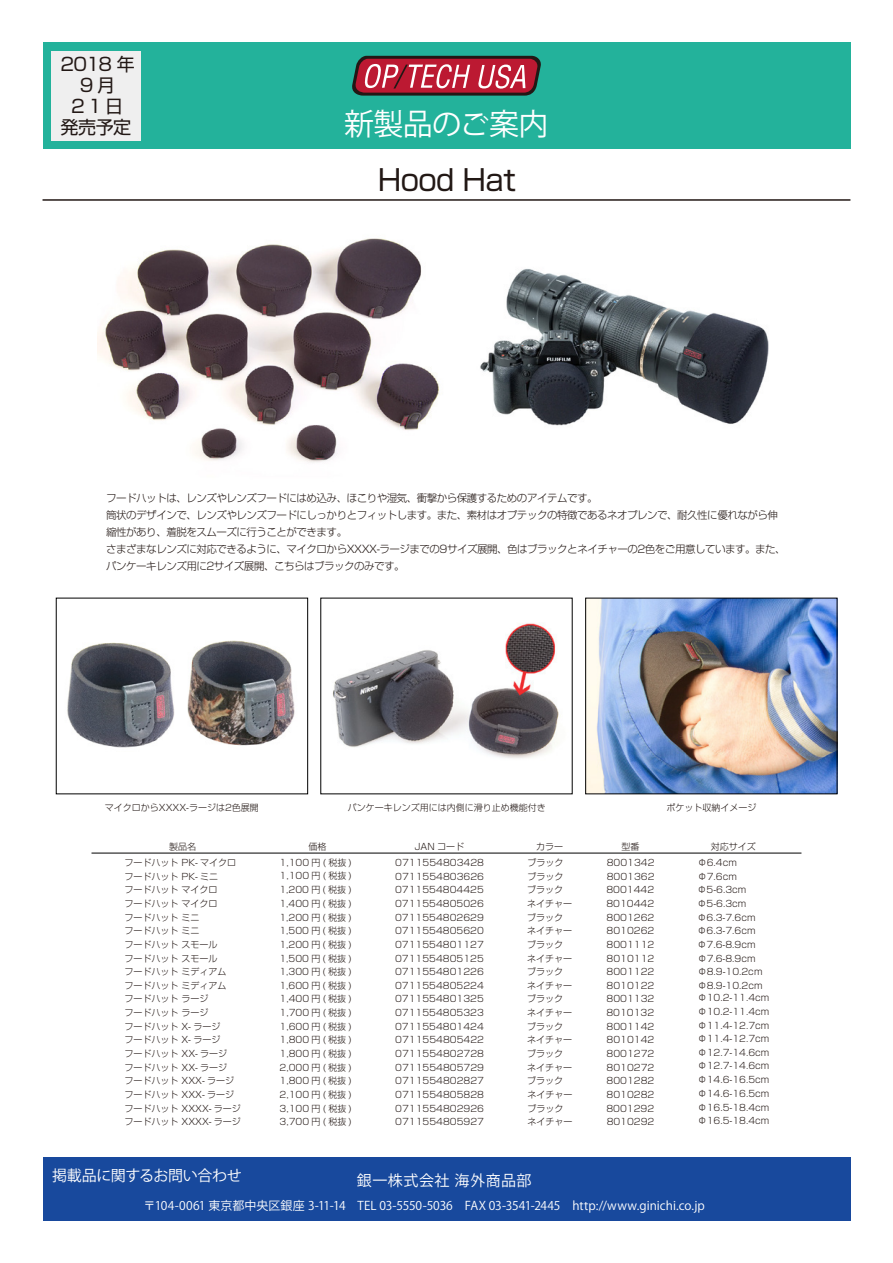
<style>
.page{position:relative;width:893px;height:1263px;background:#fff}
.page>*{position:absolute;margin:0;border:0;box-sizing:border-box;transform-origin:0 0}
.t1{font:30px "Koz Go Pr 6 N";letter-spacing:-.025em;color:#fff}
.t2{font:28.95px "Shin Go Pro";letter-spacing:-.02em;color:#221815}
.t3{font:18px/21px "Shin Go Pro";letter-spacing:-.02em;color:#221815;text-align:center}
.t4{font:15px "Koz Go Pr 6 N";letter-spacing:-.01em;color:#fff}
.t5{font:15px "Koz Go Pr 6 N";letter-spacing:.035em;color:#fff}
.t6{font:12px "Koz Go Pr 6 N";color:#fff}
.t7{font:300 10.5px/17px "Shin Go Pro";letter-spacing:-.045em;color:#231815}
.t8{font:300 9px/13.5px "Shin Go Pro";color:#231815}
</style>
<div class="page">
<div style="left:43px;top:43px;width:807px;height:106px;background:#23b29b"></div>
<div style="left:51px;top:51px;width:90px;height:89px;background:#efefef"></div>
<div style="left:43px;top:1157px;width:807px;height:63px;background:#18499d"></div>
<svg style="left:352px;top:56px;width:189px;height:40px;background:#a4404f"></svg>
<hr style="left:43px;top:199px;width:807px;height:2px;background:#221815">
<img style="left:97px;top:238px;width:342px;height:225px">
<img style="left:480px;top:268px;width:289px;height:158px">
<img style="left:320px;top:605px;width:239px;height:166px">
<img style="left:587px;top:600px;width:248px;height:192px">
<hr style="left:92px;top:853px;width:709px;height:1px;background:#000">
<img style="left:187px;top:640px;width:108px;height:106px">
<img style="left:67px;top:642px;width:108px;height:106px">
<h3 class="t3" style="left:60px;top:52px;width:76px">2018 年<br>9月<br>21日発売予定</h3>
<h1 class="t1" style="left:344px;top:107px;width:206px">新製品のご案内</h1>
<h2 class="t2" style="left:378px;top:156px;width:140px">Hood Hat</h2>
<p class="t7" style="left:106px;top:488px;width:681px">フードハットは、レンズやレンズフードにはめ込み、ほこりや湿気、衝撃から保護するためのアイテムです。<br>筒状のデザインで、レンズやレンズフードにしっかりとフィットします。また、素材はオプテックの特徴であるネオプレンで、耐久性に優れながら伸縮性があり、着脱をスムーズに行うことができます。<br>さまざまなレンズに対応できるように、マイクロからXXXX-ラージまでの9サイズ展開、色はブラックとネイチャーの2色をご用意しています。また、パンケーキレンズ用に2サイズ展開、こちらはブラックのみです。</p>
<p class="t8" style="left:105px;top:800px;width:155px">マイクロからXXXX-ラージは2色展開</p>
<p class="t8" style="left:348px;top:800px;width:199px">パンケーキレンズ用には内側に滑り止め機能付き</p>
<p class="t8" style="left:667px;top:800px;width:91px">ポケット収納イメージ</p>
<p class="t8" style="left:169px;top:838px;width:28px">製品名</p>
<p class="t8" style="left:309px;top:838px;width:19px">価格</p>
<p class="t8" style="left:415px;top:838px;width:51px">JAN コード</p>
<p class="t8" style="left:536px;top:838px;width:28px">カラー</p>
<p class="t8" style="left:621px;top:838px;width:19px">型番</p>
<p class="t8" style="left:711px;top:838px;width:46px">対応サイズ</p>
<p class="t8" style="left:124px;top:882px;width:94px">フードハットマイクロ</p>
<p class="t8" style="left:279px;top:882px;width:74px">1,200 円 ( 税抜 )</p>
<p class="t8" style="left:395px;top:882px;width:90px">0711554804425</p>
<p class="t8" style="left:527px;top:882px;width:37px">ブラック</p>
<p class="t8" style="left:698px;top:882px;width:50px">Φ5-6.3cm</p>
<p class="t8" style="left:124px;top:895px;width:94px">フードハットマイクロ</p>
<p class="t8" style="left:279px;top:895px;width:74px">1,400 円 ( 税抜 )</p>
<p class="t8" style="left:395px;top:895px;width:90px">0711554805026</p>
<p class="t8" style="left:527px;top:895px;width:46px">ネイチャー</p>
<p class="t8" style="left:698px;top:895px;width:50px">Φ5-6.3cm</p>
<p class="t8" style="left:124px;top:909px;width:76px">フードハットミニ</p>
<p class="t8" style="left:279px;top:909px;width:74px">1,200 円 ( 税抜 )</p>
<p class="t8" style="left:395px;top:909px;width:90px">0711554802629</p>
<p class="t8" style="left:527px;top:909px;width:37px">ブラック</p>
<p class="t8" style="left:606px;top:909px;width:49px">8001262</p>
<p class="t8" style="left:698px;top:909px;width:59px">Φ6.3-7.6cm</p>
<p class="t8" style="left:124px;top:923px;width:76px">フードハットミニ</p>
<p class="t8" style="left:279px;top:923px;width:74px">1,500 円 ( 税抜 )</p>
<p class="t8" style="left:395px;top:923px;width:90px">0711554805620</p>
<p class="t8" style="left:527px;top:923px;width:46px">ネイチャー</p>
<p class="t8" style="left:606px;top:923px;width:49px">8010262</p>
<p class="t8" style="left:698px;top:923px;width:59px">Φ6.3-7.6cm</p>
<p class="t8" style="left:124px;top:937px;width:94px">フードハットスモール</p>
<p class="t8" style="left:279px;top:937px;width:74px">1,200 円 ( 税抜 )</p>
<p class="t8" style="left:395px;top:937px;width:90px">0711554801127</p>
<p class="t8" style="left:527px;top:937px;width:37px">ブラック</p>
<p class="t8" style="left:606px;top:937px;width:49px">8001112</p>
<p class="t8" style="left:698px;top:937px;width:59px">Φ7.6-8.9cm</p>
<p class="t8" style="left:124px;top:950px;width:94px">フードハットスモール</p>
<p class="t8" style="left:279px;top:950px;width:74px">1,500 円 ( 税抜 )</p>
<p class="t8" style="left:395px;top:950px;width:90px">0711554805125</p>
<p class="t8" style="left:527px;top:950px;width:46px">ネイチャー</p>
<p class="t8" style="left:606px;top:950px;width:49px">8010112</p>
<p class="t8" style="left:698px;top:950px;width:59px">Φ7.6-8.9cm</p>
<p class="t8" style="left:124px;top:964px;width:103px">フードハットミディアム</p>
<p class="t8" style="left:279px;top:964px;width:74px">1,300 円 ( 税抜 )</p>
<p class="t8" style="left:395px;top:964px;width:90px">0711554801226</p>
<p class="t8" style="left:527px;top:964px;width:37px">ブラック</p>
<p class="t8" style="left:606px;top:964px;width:49px">8001122</p>
<p class="t8" style="left:698px;top:964px;width:66px">Φ8.9-10.2cm</p>
<p class="t8" style="left:124px;top:977px;width:103px">フードハットミディアム</p>
<p class="t8" style="left:279px;top:977px;width:74px">1,600 円 ( 税抜 )</p>
<p class="t8" style="left:395px;top:977px;width:90px">0711554805224</p>
<p class="t8" style="left:527px;top:977px;width:46px">ネイチャー</p>
<p class="t8" style="left:607px;top:977px;width:49px">8010122</p>
<p class="t8" style="left:698px;top:977px;width:66px">Φ8.9-10.2cm</p>
<p class="t8" style="left:124px;top:991px;width:85px">フードハットラージ</p>
<p class="t8" style="left:279px;top:991px;width:74px">1,400 円 ( 税抜 )</p>
<p class="t8" style="left:395px;top:991px;width:90px">0711554801325</p>
<p class="t8" style="left:527px;top:991px;width:37px">ブラック</p>
<p class="t8" style="left:607px;top:991px;width:49px">8001132</p>
<p class="t8" style="left:698px;top:990px;width:73px">Φ10.2-11.4cm</p>
<p class="t8" style="left:124px;top:1004px;width:85px">フードハットラージ</p>
<p class="t8" style="left:280px;top:1004px;width:74px">1,700 円 ( 税抜 )</p>
<p class="t8" style="left:395px;top:1004px;width:90px">0711554805323</p>
<p class="t8" style="left:527px;top:1004px;width:46px">ネイチャー</p>
<p class="t8" style="left:698px;top:1003px;width:73px">Φ10.2-11.4cm</p>
<p class="t8" style="left:124px;top:1018px;width:97px">フードハット X- ラージ</p>
<p class="t8" style="left:280px;top:1018px;width:74px">1,600 円 ( 税抜 )</p>
<p class="t8" style="left:395px;top:1018px;width:90px">0711554801424</p>
<p class="t8" style="left:527px;top:1018px;width:37px">ブラック</p>
<p class="t8" style="left:607px;top:1018px;width:49px">8001142</p>
<p class="t8" style="left:698px;top:1017px;width:73px">Φ11.4-12.7cm</p>
<p class="t8" style="left:124px;top:1032px;width:97px">フードハット X- ラージ</p>
<p class="t8" style="left:280px;top:1032px;width:74px">1,800 円 ( 税抜 )</p>
<p class="t8" style="left:395px;top:1032px;width:90px">0711554805422</p>
<p class="t8" style="left:527px;top:1032px;width:46px">ネイチャー</p>
<p class="t8" style="left:607px;top:1032px;width:49px">8010142</p>
<p class="t8" style="left:698px;top:1031px;width:73px">Φ11.4-12.7cm</p>
<p class="t8" style="left:124px;top:1046px;width:104px">フードハット XX- ラージ</p>
<p class="t8" style="left:280px;top:1046px;width:74px">1,800 円 ( 税抜 )</p>
<p class="t8" style="left:395px;top:1046px;width:90px">0711554802728</p>
<p class="t8" style="left:527px;top:1046px;width:37px">ブラック</p>
<p class="t8" style="left:607px;top:1046px;width:49px">8001272</p>
<p class="t8" style="left:698px;top:1044px;width:73px">Φ12.7-14.6cm</p>
<p class="t8" style="left:125px;top:1059px;width:104px">フードハット XX- ラージ</p>
<p class="t8" style="left:280px;top:1059px;width:74px">2,000 円 ( 税抜 )</p>
<p class="t8" style="left:395px;top:1059px;width:90px">0711554805729</p>
<p class="t8" style="left:527px;top:1059px;width:46px">ネイチャー</p>
<p class="t8" style="left:607px;top:1059px;width:49px">8010272</p>
<p class="t8" style="left:698px;top:1058px;width:73px">Φ12.7-14.6cm</p>
<p class="t8" style="left:125px;top:1073px;width:111px">フードハット XXX- ラージ</p>
<p class="t8" style="left:280px;top:1073px;width:74px">1,800 円 ( 税抜 )</p>
<p class="t8" style="left:395px;top:1073px;width:90px">0711554802827</p>
<p class="t8" style="left:527px;top:1073px;width:37px">ブラック</p>
<p class="t8" style="left:607px;top:1073px;width:49px">8001282</p>
<p class="t8" style="left:698px;top:1072px;width:73px">Φ14.6-16.5cm</p>
<p class="t8" style="left:125px;top:1086px;width:111px">フードハット XXX- ラージ</p>
<p class="t8" style="left:280px;top:1086px;width:74px">2,100 円 ( 税抜 )</p>
<p class="t8" style="left:395px;top:1086px;width:90px">0711554805828</p>
<p class="t8" style="left:527px;top:1086px;width:46px">ネイチャー</p>
<p class="t8" style="left:607px;top:1086px;width:49px">8010282</p>
<p class="t8" style="left:698px;top:1085px;width:73px">Φ14.6-16.5cm</p>
<p class="t8" style="left:125px;top:1100px;width:118px">フードハット XXXX- ラージ</p>
<p class="t8" style="left:280px;top:1100px;width:74px">3,100 円 ( 税抜 )</p>
<p class="t8" style="left:395px;top:1100px;width:90px">0711554802926</p>
<p class="t8" style="left:527px;top:1100px;width:37px">ブラック</p>
<p class="t8" style="left:698px;top:1099px;width:73px">Φ16.5-18.4cm</p>
<p class="t8" style="left:125px;top:1114px;width:118px">フードハット XXXX- ラージ</p>
<p class="t8" style="left:280px;top:1114px;width:74px">3,700 円 ( 税抜 )</p>
<p class="t8" style="left:395px;top:1114px;width:90px">0711554805927</p>
<p class="t8" style="left:527px;top:1114px;width:46px">ネイチャー</p>
<p class="t8" style="left:607px;top:1114px;width:49px">8010292</p>
<p class="t8" style="left:698px;top:1113px;width:73px">Φ16.5-18.4cm</p>
<p class="t8" style="left:125px;top:855px;width:113px">フードハット PK- マイクロ</p>
<p class="t8" style="left:280px;top:855px;width:74px">1,100 円 ( 税抜 )</p>
<p class="t8" style="left:395px;top:855px;width:90px">0711554803428</p>
<p class="t8" style="left:527px;top:855px;width:37px">ブラック</p>
<p class="t8" style="left:607px;top:855px;width:49px">8001342</p>
<p class="t8" style="left:698px;top:855px;width:41px">Φ6.4cm</p>
<p class="t8" style="left:125px;top:868px;width:95px">フードハット PK- ミニ</p>
<p class="t8" style="left:280px;top:868px;width:74px">1,100 円 ( 税抜 )</p>
<p class="t8" style="left:395px;top:868px;width:90px">0711554803626</p>
<p class="t8" style="left:527px;top:868px;width:37px">ブラック</p>
<p class="t8" style="left:607px;top:868px;width:49px">8001362</p>
<p class="t8" style="left:698px;top:868px;width:41px">Φ7.6cm</p>
<p class="t8" style="left:606px;top:882px;width:49px">8001442<br>8010442</p>
<p class="t8" style="left:606px;top:1005px;width:49px">8010132</p>
<p class="t8" style="left:606px;top:1100px;width:49px">8001292</p>
<h3 class="t4" style="left:52px;top:1166px;width:191px">掲載品に関するお問い合わせ</h3>
<h3 class="t5" style="left:357px;top:1172px;width:176px">銀一株式会社海外商品部</h3>
<h3 class="t6" style="left:144px;top:1198px;width:563px">〒104-0061 東京都中央区銀座 3-11-14 TEL 03-5550-5036 FAX 03-3541-2445 http://www.ginichi.co.jp</h3>
</div>
